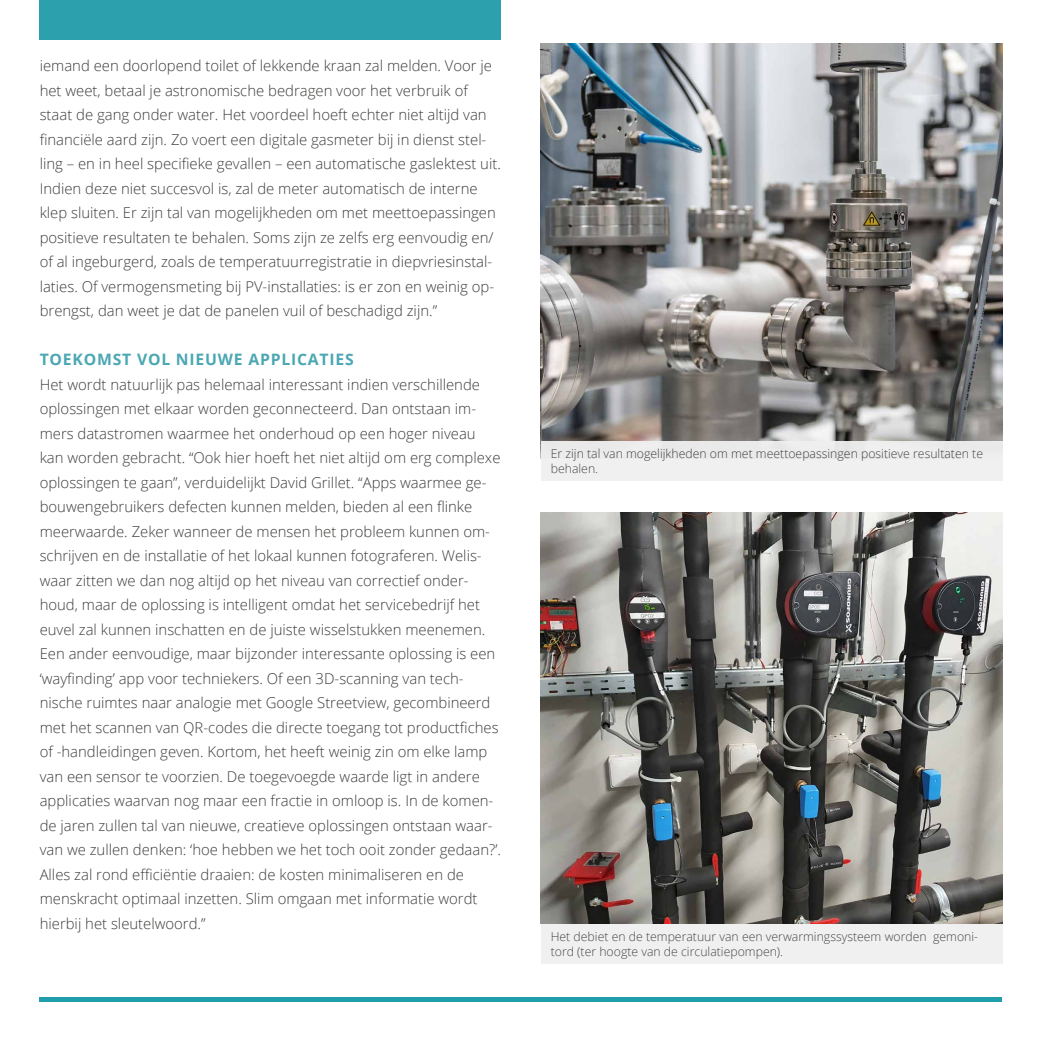
<style>
.page{position:relative;width:1042px;height:1042px;background:#fff}
.page>*{position:absolute;margin:0;border:0;box-sizing:border-box;transform-origin:0 0}
.t1{font:700 15.75px "Open Sans";letter-spacing:.05em;color:#4ba7b3}
.t2{font:300 14.88px/24.5px "Open Sans";color:#3c3c3b}
.t3{font:300 12.25px/14.7px "Open Sans";color:#3c3c3b}
</style>
<div class="page">
<div style="left:40px;top:997px;width:962px;height:5px;background:#209eab"></div>
<div style="left:40px;top:0;width:461px;height:40px;background:#2ca0ac"></div>
<img style="left:541px;top:513px;width:461px;height:411px">
<div style="left:541px;top:924px;width:461px;height:39px;background:#f0f0f0"></div>
<img style="left:541px;top:43px;width:461px;height:398px">
<div style="left:541px;top:441px;width:461px;height:39px;background:#f0f0f0"></div>
<p class="t2" style="left:40px;top:53px;width:463px">iemand een doorlopend toilet of lekkende kraan zal melden. Voor je het weet, betaal je astronomische bedragen voor het verbruik of staat de gang onder water. Het voordeel hoeft echter niet altijd van financiële aard zijn. Zo voert een digitale gasmeter bij in dienst stel&shy;ling – en in heel specifieke gevallen – een automatische gaslektest uit.<br>Indien deze niet succesvol is, zal de meter automatisch de interne klep sluiten. Er zijn tal van mogelijkheden om met meettoepassingen positieve resultaten te behalen. Soms zijn ze zelfs erg eenvoudig en/ of al ingeburgerd, zoals de temperatuurregistratie in diepvriesinstal&shy;laties. Of vermogensmeting bij PV-installaties: is er zon en weinig op&shy;brengst, dan weet je dat de panelen vuil of beschadigd zijn.”</p>
<p class="t1" style="left:40px;top:348px;width:315px">TOEKOMST VOL NIEUWE APPLICATIES</p>
<p class="t2" style="left:40px;top:372px;width:463px">Het wordt natuurlijk pas helemaal interessant indien verschillende oplossingen met elkaar worden geconnecteerd. Dan ontstaan im&shy;mers datastromen waarmee het onderhoud op een hoger niveau kan worden gebracht. “Ook hier hoeft het niet altijd om erg complexe oplossingen te gaan”, verduidelijkt David Grillet. “Apps waarmee ge&shy;bouwengebruikers defecten kunnen melden, bieden al een flinke meerwaarde. Zeker wanneer de mensen het probleem kunnen om&shy;schrijven en de installatie of het lokaal kunnen fotograferen. Welis&shy;waar zitten we dan nog altijd op het niveau van correctief onder&shy;houd, maar de oplossing is intelligent omdat het servicebedrijf het euvel zal kunnen inschatten en de juiste wisselstukken meenemen.<br>Een ander eenvoudige, maar bijzonder interessante oplossing is een ‘wayfinding’ app voor techniekers. Of een 3D-scanning van tech&shy;nische ruimtes naar analogie met Google Streetview, gecombineerd met het scannen van QR-codes die directe toegang tot productfiches of -handleidingen geven. Kortom, het heeft weinig zin om elke lamp van een sensor te voorzien. De toegevoegde waarde ligt in andere applicaties waarvan nog maar een fractie in omloop is. In de komen&shy;de jaren zullen tal van nieuwe, creatieve oplossingen ontstaan waar&shy;van we zullen denken: ‘hoe hebben we het toch ooit zonder gedaan?’.<br>Alles zal rond efficiëntie draaien: de kosten minimaliseren en de menskracht optimaal inzetten. Slim omgaan met informatie wordt hierbij het sleutelwoord.”</p>
<p class="t3" style="left:551px;top:446px;width:434px">Er zijn tal van mogelijkheden om met meettoepassingen positieve resultaten te behalen.</p>
<p class="t3" style="left:551px;top:929px;width:429px">Het debiet en de temperatuur van een verwarmingssysteem worden gemoni&shy;tord (ter hoogte van de circulatiepompen).</p>
</div>
